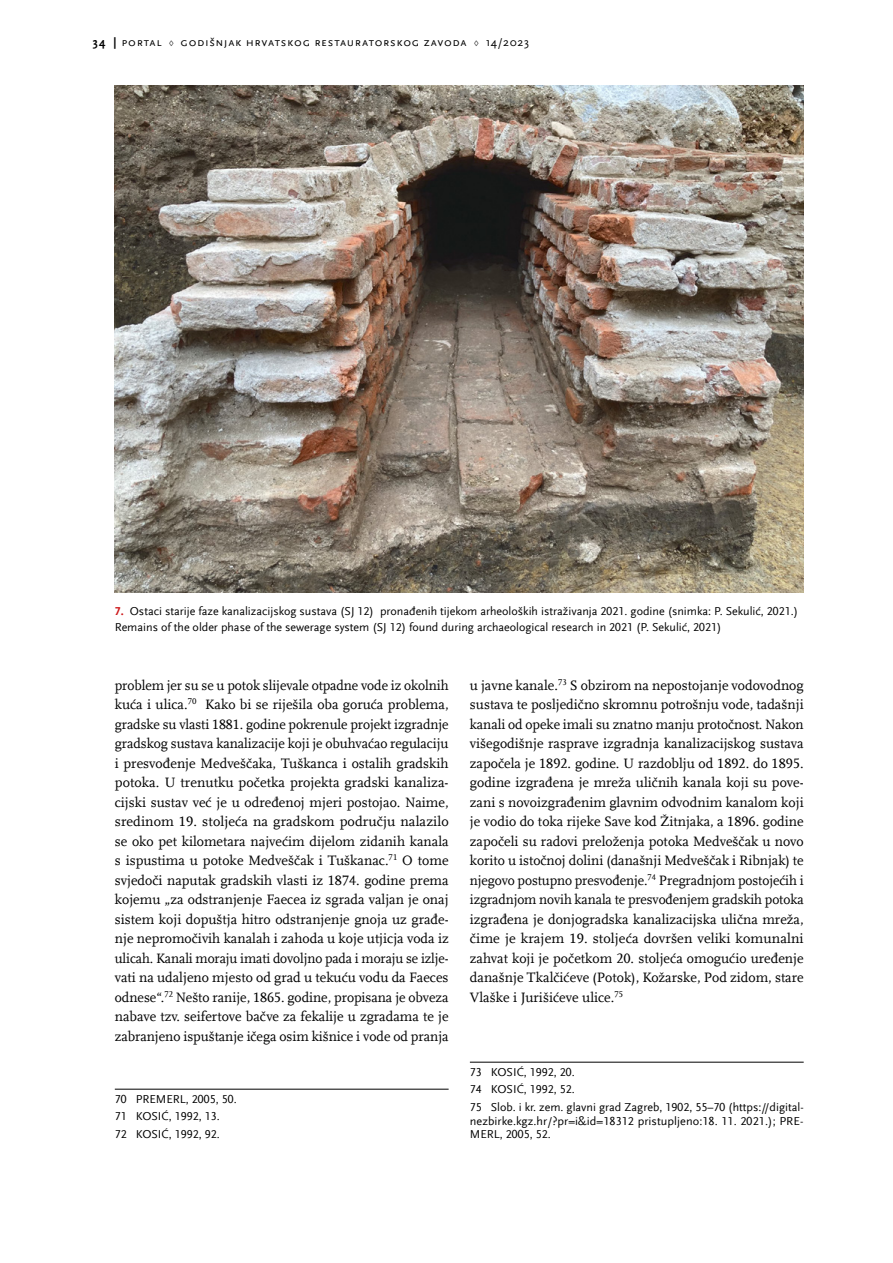
<style>
.page{position:relative;width:893px;height:1263px;background:#fff}
.page>*{position:absolute;margin:0;border:0;box-sizing:border-box;transform-origin:0 0}
.t1{font:14.25px/19.5px "Scala Offc Pro";letter-spacing:-.005em;color:#000;text-align:justify}
.t2{font:12px/17.7px "Scala Sans Offc Pro";color:#000}
.t3{font:12px "Scala Sans Sc Offc Pro";letter-spacing:.055em;color:#000}
.s1{font-weight:700}
.s2{font-weight:700;color:#cd1719}
</style>
<div class="page">
<hr style="left:115px;top:1089px;width:334px;height:1px;background:#000">
<hr style="left:470px;top:1062px;width:334px;height:1px;background:#000">
<img style="left:115px;top:85px;width:689px;height:507px">
<p class="t3" style="left:93px;top:35px;width:438px"><span class="s1">34 |</span> portal ♢ godišnjak hrvatskog restauratorskog zavoda ♢ 14/2023</p>
<p class="t2" style="left:115px;top:602px;width:685px;line-height:16.5px"><span class="s2">7.</span> Ostaci starije faze kanalizacijskog sustava (SJ 12) pronađenih tijekom arheoloških istraživanja 2021. godine (snimka: P. Sekulić, 2021.)<br>Remains of the older phase of the sewerage system (SJ 12) found during archaeological research in 2021 (P. Sekulić, 2021)</p>
<p class="t1" style="left:115px;top:675px;width:335px">problem jer su se u potok slijevale otpadne vode iz okolnih kuća i ulica.<sup>70</sup> Kako bi se riješila oba goruća problema, gradske su vlasti 1881. godine pokrenule projekt izgradnje gradskog sustava kanalizacije koji je obuhvaćao regulaciju i presvođenje Medveščaka, Tuškanca i ostalih gradskih potoka. U trenutku početka projekta gradski kanaliza&shy;cijski sustav već je u određenoj mjeri postojao. Naime, sredinom 19. stoljeća na gradskom području nalazilo se oko pet kilometara najvećim dijelom zidanih kanala s ispustima u potoke Medveščak i Tuškanac.<sup>71</sup> O tome svjedoči naputak gradskih vlasti iz 1874. godine prema kojemu „za odstranjenje Faecea iz sgrada valjan je onaj sistem koji dopuštja hitro odstranjenje gnoja uz građe&shy;nje nepromočivih kanalah i zahoda u koje utjicja voda iz ulicah. Kanali moraju imati dovoljno pada i moraju se izlje&shy;vati na udaljeno mjesto od grad u tekuću vodu da Faeces odnese“.<sup>72</sup> Nešto ranije, 1865. godine, propisana je obveza nabave tzv. seifertove bačve za fekalije u zgradama te je zabranjeno ispuštanje ičega osim kišnice i vode od pranja</p>
<p class="t2" style="left:115px;top:1090px;width:124px">70 PREMERL, 2005, 50.<br>71 KOSIĆ, 1992, 13.<br>72 KOSIĆ, 1992, 92.</p>
<p class="t1" style="left:470px;top:675px;width:335px">u javne kanale.<sup>73</sup> S obzirom na nepostojanje vodovodnog sustava te posljedično skromnu potrošnju vode, tadašnji kanali od opeke imali su znatno manju protočnost. Nakon višegodišnje rasprave izgradnja kanalizacijskog sustava započela je 1892. godine. U razdoblju od 1892. do 1895. godine izgrađena je mreža uličnih kanala koji su pove&shy;zani s novoizgrađenim glavnim odvodnim kanalom koji je vodio do toka rijeke Save kod Žitnjaka, a 1896. godine započeli su radovi preloženja potoka Medveščak u novo korito u istočnoj dolini (današnji Medveščak i Ribnjak) te njegovo postupno presvođenje.<sup>74</sup> Pregradnjom postojećih i izgradnjom novih kanala te presvođenjem gradskih potoka izgrađena je donjogradska kanalizacijska ulična mreža, čime je krajem 19. stoljeća dovršen veliki komunalni zahvat koji je početkom 20. stoljeća omogućio uređenje današnje Tkalčićeve (Potok), Kožarske, Pod zidom, stare Vlaške i Jurišićeve ulice.<sup>75</sup></p>
<p class="t2" style="left:470px;top:1063px;width:335px">73 KOSIĆ, 1992, 20.<br>74 KOSIĆ, 1992, 52.<br>75 Slob. i kr. zem. glavni grad Zagreb, 1902, 55–70 (https://digital-</p>
<p class="t2" style="left:470px;top:1114px;width:335px;line-height:13.5px">nezbirke.kgz.hr/?pr=i&amp;id=18312 pristupljeno:18. 11. 2021.); PRE-<br>MERL, 2005, 52.</p>
</div>
